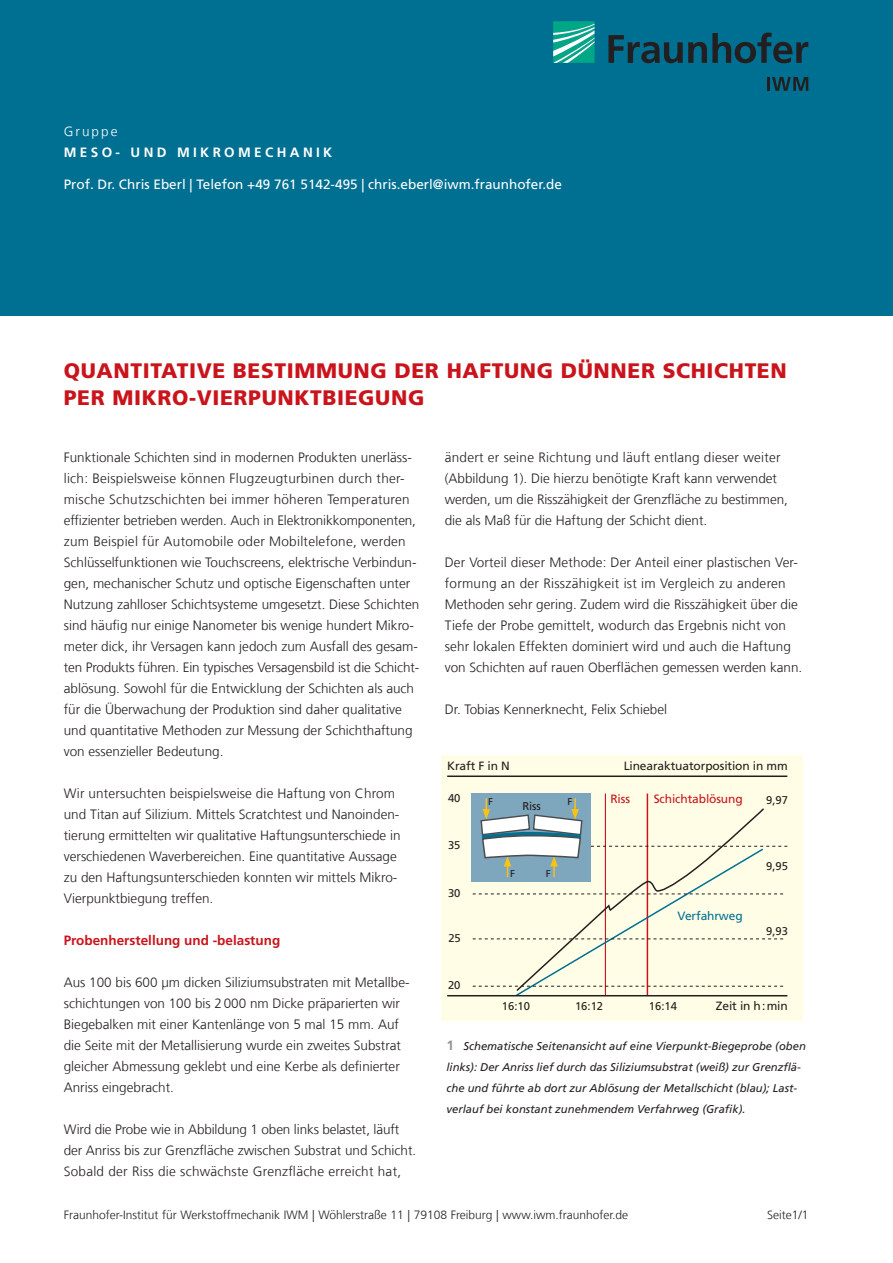
<style>
.page{position:relative;width:893px;height:1263px;background:#fff}
.page>*{position:absolute;margin:0;border:0;box-sizing:border-box;transform-origin:0 0}
.t1{font:900 21px/27px "Frutiger LT Com";letter-spacing:.03em;color:#ca141c}
.t2{font:300 13.5px/21px "Frutiger LT Com";color:#231f20}
.t3{font:13.5px "Frutiger LT Com";color:#fff}
.t4{font:700 13.5px "Frutiger LT Com";color:#ca141c}
.t5{font:700 13.5px "Frutiger LT Com";letter-spacing:.25em;color:#fff}
.t6{font:300 13.5px "Frutiger LT Com";letter-spacing:.15em;color:#fff}
.t7{font:300 12px "Frutiger LT Com";color:#231f20}
.t8{font:12px "Frutiger LT Com";letter-spacing:-.01em;color:#231f20}
.t9{font:12px "Frutiger LT Com";letter-spacing:-.01em;color:#ca141c}
.t10{font:12px "Frutiger LT Com";letter-spacing:-.01em;color:#007092}
.t11{font:italic 11.25px/21px "Frutiger LT Com";color:#231f20}
.t12{font:11.25px "Frutiger LT Com";color:#231f20}
.t13{font:9.9px "Frutiger LT Com";color:#231f20}
.s1{font-weight:700;font-style:normal;font-size:13.5px;color:#939598}
</style>
<div class="page">
<div style="left:0;top:0;width:893px;height:315px;background:#007092"></div>
<div style="left:441px;top:755px;width:361px;height:265px;background:#fffde5"></div>
<hr style="left:447px;top:775px;width:340px;height:2px;background:#231f20">
<hr style="left:647px;top:793px;width:1px;height:202px;background:#ca141c">
<hr style="left:605px;top:793px;width:1px;height:202px;background:#ca141c">
<div style="left:472px;top:793px;width:119px;height:88px;background:#7ea6bd"></div>
<hr style="left:447px;top:995px;width:340px;height:1px;background:#231f20">
<svg style="left:473px;top:798px;width:314px;height:199px"></svg>
<svg style="left:553px;top:21px;width:42px;height:42px;background:#43baa6"></svg>
<svg style="left:608px;top:33px;width:200px;height:30px"></svg>
<hr style="left:767px;top:77px;width:3px;height:14px;background:#231f20">
<svg style="left:772px;top:77px;width:36px;height:14px"></svg>
<p class="t6" style="left:64px;top:124px;width:55px">Gruppe</p>
<p class="t5" style="left:64px;top:145px;width:270px">MESO- UND MIKROMECHANIK</p>
<p class="t3" style="left:64px;top:176px;width:500px">Prof. Dr. Chris Eberl | Telefon +49 761 5142-495 | chris.eberl@iwm.fraunhofer.de</p>
<h1 class="t1" style="left:64px;top:357px;width:724px">QUANTITATIVE BESTIMMUNG DER HAFTUNG DÜNNER SCHICHTEN<br>PER MIKRO-VIERPUNKTBIEGUNG</h1>
<p class="t2" style="left:64px;top:447px;width:357px">Funktionale Schichten sind in modernen Produkten unerläss&shy;lich: Beispielsweise können Flugzeugturbinen durch ther&shy;mische Schutzschichten bei immer höheren Temperaturen effizienter betrieben werden. Auch in Elektronikkomponenten, zum Beispiel für Automobile oder Mobiltelefone, werden Schlüsselfunktionen wie Touchscreens, elektrische Verbindun&shy;gen, mechanischer Schutz und optische Eigenschaften unter Nutzung zahlloser Schichtsysteme umgesetzt. Diese Schichten sind häufig nur einige Nanometer bis wenige hundert Mikro&shy;meter dick, ihr Versagen kann jedoch zum Ausfall des gesam&shy;ten Produkts führen. Ein typisches Versagensbild ist die Schicht&shy;ablösung. Sowohl für die Entwicklung der Schichten als auch für die Überwachung der Produktion sind daher qualitative und quantitative Methoden zur Messung der Schichthaftung von essenzieller Bedeutung.</p>
<p class="t2" style="left:64px;top:783px;width:338px">Wir untersuchten beispielsweise die Haftung von Chrom und Titan auf Silizium. Mittels Scratchtest und Nanoinden&shy;tierung ermittelten wir qualitative Haftungsunterschiede in verschiedenen Waverbereichen. Eine quantitative Aussage zu den Haftungsunterschieden konnten wir mittels Mikro-Vierpunktbiegung treffen.</p>
<p class="t4" style="left:64px;top:933px;width:218px">Probenherstellung und -belastung</p>
<p class="t2" style="left:64px;top:972px;width:347px">Aus 100 bis 600 µm dicken Siliziumsubstraten mit Metallbe&shy;schichtungen von 100 bis 2000 nm Dicke präparierten wir Biegebalken mit einer Kantenlänge von 5 mal 15 mm. Auf die Seite mit der Metallisierung wurde ein zweites Substrat gleicher Abmessung geklebt und eine Kerbe als definierter Anriss eingebracht.</p>
<p class="t2" style="left:64px;top:1119px;width:354px">Wird die Probe wie in Abbildung 1 oben links belastet, läuft der Anriss bis zur Grenzfläche zwischen Substrat und Schicht.<br>Sobald der Riss die schwächste Grenzfläche erreicht hat,</p>
<p class="t2" style="left:445px;top:447px;width:344px">ändert er seine Richtung und läuft entlang dieser weiter (Abbildung 1). Die hierzu benötigte Kraft kann verwendet werden, um die Risszähigkeit der Grenzfläche zu bestimmen, die als Maß für die Haftung der Schicht dient.</p>
<p class="t2" style="left:445px;top:552px;width:359px">Der Vorteil dieser Methode: Der Anteil einer plastischen Ver&shy;formung an der Risszähigkeit ist im Vergleich zu anderen Methoden sehr gering. Zudem wird die Risszähigkeit über die Tiefe der Probe gemittelt, wodurch das Ergebnis nicht von sehr lokalen Effekten dominiert wird und auch die Haftung von Schichten auf rauen Oberflächen gemessen werden kann.</p>
<p class="t2" style="left:445px;top:699px;width:224px">Dr. Tobias Kennerknecht, Felix Schiebel</p>
<p class="t8" style="left:447px;top:759px;width:64px">Kraft F in N</p>
<p class="t8" style="left:624px;top:759px;width:166px">Linearaktuatorposition in mm</p>
<p class="t9" style="left:610px;top:791px;width:21px">Riss</p>
<p class="t9" style="left:654px;top:791px;width:90px">Schichtablösung</p>
<p class="t12" style="left:448px;top:791px;width:14px">40</p>
<p class="t12" style="left:766px;top:794px;width:23px">9,97</p>
<p class="t13" style="left:488px;top:796px;width:6px">F</p>
<p class="t13" style="left:567px;top:796px;width:6px">F</p>
<p class="t12" style="left:522px;top:799px;width:20px">Riss</p>
<p class="t12" style="left:448px;top:838px;width:14px">35</p>
<p class="t12" style="left:448px;top:886px;width:14px">30</p>
<p class="t12" style="left:448px;top:931px;width:14px">25</p>
<p class="t12" style="left:448px;top:978px;width:14px">20</p>
<p class="t13" style="left:510px;top:867px;width:6px">F</p>
<p class="t13" style="left:546px;top:867px;width:6px">F</p>
<p class="t10" style="left:678px;top:908px;width:67px">Verfahrweg</p>
<p class="t12" style="left:766px;top:859px;width:23px">9,95</p>
<p class="t12" style="left:766px;top:924px;width:23px">9,93</p>
<p class="t12" style="left:502px;top:999px;width:30px">16:10</p>
<p class="t12" style="left:575px;top:999px;width:30px">16:12</p>
<p class="t12" style="left:649px;top:999px;width:30px">16:14</p>
<p class="t8" style="left:716px;top:999px;width:73px">Zeit in h : min</p>
<p class="t11" style="left:446px;top:1036px;width:361px"><span class="s1">1</span> Schematische Seitenansicht auf eine Vierpunkt-Biegeprobe (oben links): Der Anriss lief durch das Siliziumsubstrat (weiß) zur Grenzflä&shy;che und führte ab dort zur Ablösung der Metallschicht (blau); Last&shy;verlauf bei konstant zunehmendem Verfahrweg (Grafik).</p>
<p class="t7" style="left:64px;top:1208px;width:566px">Fraunhofer-Institut für Werkstoffmechanik IWM | Wöhlerstraße 11 | 79108 Freiburg | www.iwm.fraunhofer.de</p>
<p class="t7" style="left:767px;top:1208px;width:43px">Seite1/1</p>
</div>
